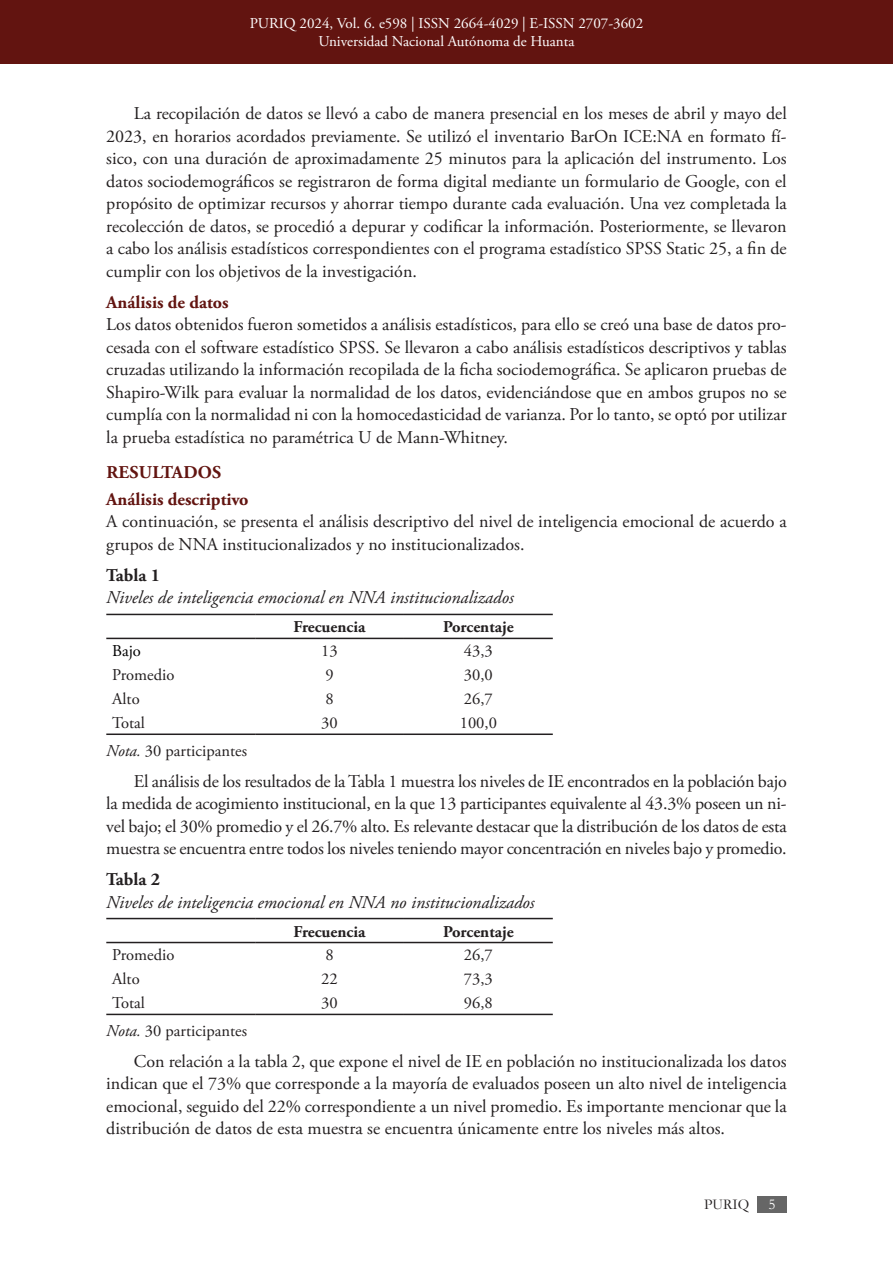
<style>
.page{position:relative;width:893px;height:1263px;background:#fff}
.page>*{position:absolute;margin:0;border:0;box-sizing:border-box;transform-origin:0 0}
.Parrafo_ES{font:18px/22.5px "Adobe Garamond Pro";color:#231f20;text-align:justify}
.Figura_Descripcion_es{font:italic 18px "Adobe Garamond Pro";color:#231f20}
.Subtitulo_Nv1_es{font:700 18px "Adobe Garamond Pro";color:#621410}
.Figura_titulo{font:700 18px "Adobe Garamond Pro";color:#231f20}
.Titulo_de_Seccion{font:700 18px "Adobe Garamond Pro";letter-spacing:.015em;color:#621410}
.Figura_nota_es{font:16.5px "Adobe Garamond Pro";color:#231f20}
.t1{font:700 16.5px "Adobe Garamond Pro";color:#231f20}
.t2{font:16.5px "Adobe Garamond Pro";color:#000}
.t3{font:15px/18px "Adobe Garamond Pro";color:#fff;text-align:center}
.t4{font:15px "Garamond";color:#231f20}
.t5{font:15px "Garamond";color:#fff}
.s1{font-style:italic}
</style>
<div class="page">
<div style="left:0;top:0;width:893px;height:64px;background:#621410"></div>
<div style="left:758px;top:1196px;width:29px;height:16px;background:#666"></div>
<svg style="left:106px;top:615px;width:447px;height:25px"></svg>
<hr style="left:106px;top:614px;width:149px;height:1px;background:#231f20">
<hr style="left:255px;top:614px;width:149px;height:1px;background:#231f20">
<hr style="left:404px;top:614px;width:149px;height:1px;background:#231f20">
<hr style="left:106px;top:638px;width:149px;height:1px;background:#231f20">
<hr style="left:255px;top:638px;width:149px;height:1px;background:#231f20">
<hr style="left:404px;top:638px;width:149px;height:1px;background:#231f20">
<hr style="left:106px;top:733px;width:149px;height:2px;background:#231f20">
<hr style="left:255px;top:733px;width:149px;height:2px;background:#231f20">
<hr style="left:404px;top:733px;width:149px;height:2px;background:#231f20">
<svg style="left:106px;top:919px;width:447px;height:95px"></svg>
<hr style="left:106px;top:918px;width:149px;height:1px;background:#231f20">
<hr style="left:255px;top:918px;width:149px;height:1px;background:#231f20">
<hr style="left:404px;top:918px;width:149px;height:1px;background:#231f20">
<hr style="left:106px;top:942px;width:149px;height:1px;background:#231f20">
<hr style="left:255px;top:942px;width:149px;height:1px;background:#231f20">
<hr style="left:404px;top:942px;width:149px;height:1px;background:#231f20">
<hr style="left:106px;top:1014px;width:149px;height:1px;background:#231f20">
<hr style="left:255px;top:1014px;width:149px;height:1px;background:#231f20">
<hr style="left:404px;top:1014px;width:149px;height:1px;background:#231f20">
<p class="t3" style="left:250px;top:15px;width:395px">PURIQ 2024, Vol. 6. e598 | ISSN 2664-4029 | E-ISSN 2707-3602<br>Universidad Nacional Autónoma de Huanta</p>
<p class="Parrafo_ES" style="left:106px;top:103px;width:682px;text-indent:28px">La recopilación de datos se llevó a cabo de manera presencial en los meses de abril y mayo del 2023, en horarios acordados previamente. Se utilizó el inventario BarOn ICE:NA en formato fí&shy;sico, con una duración de aproximadamente 25 minutos para la aplicación del instrumento. Los datos sociodemográficos se registraron de forma digital mediante un formulario de Google, con el propósito de optimizar recursos y ahorrar tiempo durante cada evaluación. Una vez completada la recolección de datos, se procedió a depurar y codificar la información. Posteriormente, se llevaron a cabo los análisis estadísticos correspondientes con el programa estadístico SPSS Static 25, a fin de cumplir con los objetivos de la investigación.</p>
<p class="Subtitulo_Nv1_es" style="left:106px;top:292px;width:124px">Análisis de datos</p>
<p class="Parrafo_ES" style="left:106px;top:314px;width:682px">Los datos obtenidos fueron sometidos a análisis estadísticos, para ello se creó una base de datos pro&shy;cesada con el software estadístico SPSS. Se llevaron a cabo análisis estadísticos descriptivos y tablas cruzadas utilizando la información recopilada de la ficha sociodemográfica. Se aplicaron pruebas de Shapiro-Wilk para evaluar la normalidad de los datos, evidenciándose que en ambos grupos no se cumplía con la normalidad ni con la homocedasticidad de varianza. Por lo tanto, se optó por utilizar la prueba estadística no paramétrica U de Mann-Whitney.</p>
<p class="Titulo_de_Seccion" style="left:106px;top:462px;width:116px">RESULTADOS</p>
<p class="Subtitulo_Nv1_es" style="left:106px;top:489px;width:144px">Análisis descriptivo</p>
<p class="Parrafo_ES" style="left:106px;top:511px;width:682px">A continuación, se presenta el análisis descriptivo del nivel de inteligencia emocional de acuerdo a grupos de NNA institucionalizados y no institucionalizados.</p>
<p class="Figura_titulo" style="left:106px;top:565px;width:55px">Tabla 1</p>
<p class="Figura_Descripcion_es" style="left:106px;top:587px;width:409px">Niveles de inteligencia emocional en NNA institucionalizados</p>
<p class="t1" style="left:294px;top:617px;width:73px">Frecuencia</p>
<p class="t1" style="left:443px;top:617px;width:72px">Porcentaje</p>
<p class="t2" style="left:112px;top:641px;width:30px">Bajo</p>
<p class="Figura_nota_es" style="left:321px;top:641px;width:18px">13</p>
<p class="Figura_nota_es" style="left:464px;top:641px;width:30px">43,3</p>
<p class="Figura_nota_es" style="left:112px;top:665px;width:64px">Promedio</p>
<p class="Figura_nota_es" style="left:325px;top:665px;width:10px">9</p>
<p class="Figura_nota_es" style="left:464px;top:665px;width:30px">30,0</p>
<p class="Figura_nota_es" style="left:112px;top:689px;width:29px">Alto</p>
<p class="Figura_nota_es" style="left:325px;top:689px;width:10px">8</p>
<p class="Figura_nota_es" style="left:464px;top:689px;width:30px">26,7</p>
<p class="Figura_nota_es" style="left:112px;top:713px;width:34px">Total</p>
<p class="Figura_nota_es" style="left:321px;top:713px;width:18px">30</p>
<p class="Figura_nota_es" style="left:460px;top:713px;width:39px">100,0</p>
<p class="Figura_nota_es" style="left:106px;top:740px;width:142px"><span class="s1">Nota.</span> 30 participantes</p>
<p class="Parrafo_ES" style="left:106px;top:770px;width:682px;text-indent:28px">El análisis de los resultados de la Tabla 1 muestra los niveles de IE encontrados en la población bajo la medida de acogimiento institucional, en la que 13 participantes equivalente al 43.3% poseen un ni&shy;vel bajo; el 30% promedio y el 26.7% alto. Es relevante destacar que la distribución de los datos de esta muestra se encuentra entre todos los niveles teniendo mayor concentración en niveles bajo y promedio.</p>
<p class="Figura_titulo" style="left:106px;top:869px;width:55px">Tabla 2</p>
<p class="Figura_Descripcion_es" style="left:106px;top:891px;width:430px">Niveles de inteligencia emocional en NNA no institucionalizados</p>
<p class="t1" style="left:294px;top:922px;width:73px">Frecuencia</p>
<p class="t1" style="left:443px;top:922px;width:72px">Porcentaje</p>
<p class="Figura_nota_es" style="left:112px;top:945px;width:64px">Promedio</p>
<p class="Figura_nota_es" style="left:325px;top:945px;width:10px">8</p>
<p class="Figura_nota_es" style="left:464px;top:945px;width:30px">26,7</p>
<p class="Figura_nota_es" style="left:112px;top:969px;width:29px">Alto</p>
<p class="Figura_nota_es" style="left:321px;top:969px;width:18px">22</p>
<p class="Figura_nota_es" style="left:464px;top:969px;width:30px">73,3</p>
<p class="Figura_nota_es" style="left:112px;top:993px;width:34px">Total</p>
<p class="Figura_nota_es" style="left:321px;top:993px;width:18px">30</p>
<p class="Figura_nota_es" style="left:464px;top:993px;width:30px">96,8</p>
<p class="Figura_nota_es" style="left:106px;top:1020px;width:142px"><span class="s1">Nota.</span> 30 participantes</p>
<p class="Parrafo_ES" style="left:106px;top:1050px;width:682px;text-indent:28px">Con relación a la tabla 2, que expone el nivel de IE en población no institucionalizada los datos indican que el 73% que corresponde a la mayoría de evaluados poseen un alto nivel de inteligencia emocional, seguido del 22% correspondiente a un nivel promedio. Es importante mencionar que la distribución de datos de esta muestra se encuentra únicamente entre los niveles más altos.</p>
<p class="t4" style="left:704px;top:1194px;width:47px">PURIQ</p>
<p class="t5" style="left:769px;top:1194px;width:9px">5</p>
</div>
